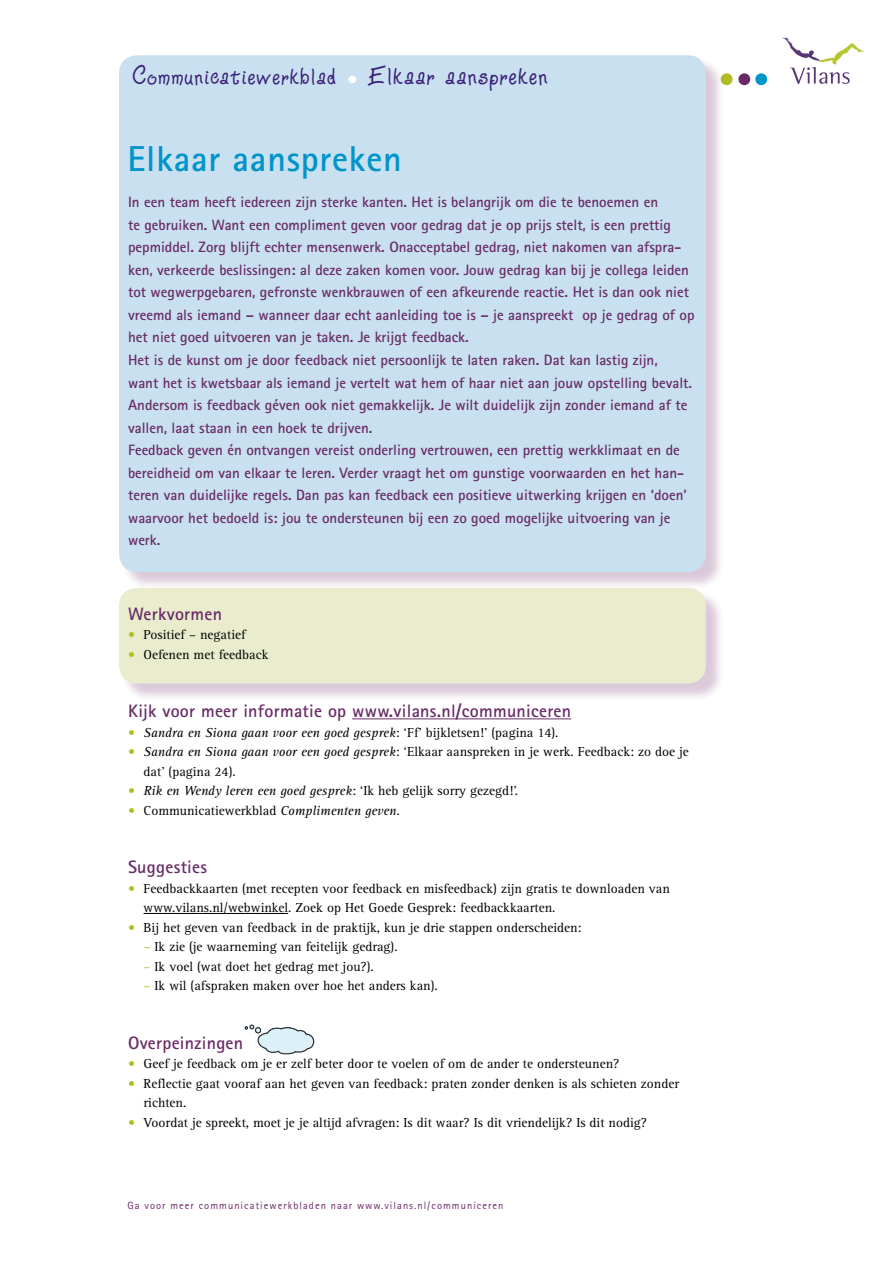
<style>
.page{position:relative;width:893px;height:1263px;background:#fff}
.page>*{position:absolute;margin:0;border:0;box-sizing:border-box;transform-origin:0 0}
.t1{font:700 36px "Rotis Sans Serif";letter-spacing:.02em;color:#0094c9}
.t2{font:28.5px "Ziggy Zoe";letter-spacing:.06em;color:#3b2279}
.t3{font:700 18px "Rotis Sans Serif";letter-spacing:.015em;color:#692c67}
.t4{font:700 15px/22.5px "Rotis Sans Serif";color:#692c67}
.t5{font:13.5px/19.5px "Rotis Serif";color:#000}
.t6{font:italic 13.5px "Rotis Serif";color:#000}
.t7{font:10.5px "Rotis Sans Serif";letter-spacing:.1em;color:#6c2769}
.s1{font-size:30px}
.s2{color:#afbd22}
.s3{font-style:normal;color:#afbd22}
.s4{font-style:normal}
.s5{font-style:italic}
</style>
<div class="page">
<svg style="left:783px;top:38px;width:81px;height:46px"></svg>
<div style="left:721px;top:73px;width:12px;height:12px;background:#afbd22;border-radius:50%"></div>
<div style="left:738px;top:73px;width:12px;height:12px;background:#6c2769;border-radius:50%"></div>
<div style="left:755px;top:73px;width:12px;height:12px;background:#0094c9;border-radius:50%"></div>
<div style="left:121px;top:58px;width:603px;height:533px;background:#6c2769;opacity:.25"></div>
<div style="left:119px;top:55px;width:587px;height:517px;background:#c8e0ef;border-radius:18px"></div>
<div style="left:121px;top:590px;width:603px;height:112px;background:#6c2769;opacity:.25"></div>
<div style="left:119px;top:588px;width:587px;height:96px;background:#e9eccd;border-radius:18px"></div>
<hr style="left:352px;top:718px;width:219px;height:1px;background:#692c67">
<hr style="left:144px;top:913px;width:144px;height:1px;background:#000">
<svg style="left:245px;top:1024px;width:69px;height:30px"></svg>
<h2 class="t2" style="left:133px;top:63px;width:416px">Communicatiewerkblad <sub>•</sub> <span class="s1">Elkaar aanspreken</span></h2>
<h1 class="t1" style="left:128px;top:136px;width:276px">Elkaar aanspreken</h1>
<p class="t4" style="left:128px;top:191px;width:568px">In een team heeft iedereen zijn sterke kanten. Het is belangrijk om die te benoemen en<br>te gebruiken. Want een compliment geven voor gedrag dat je op prijs stelt, is een prettig pepmiddel. Zorg blijft echter mensenwerk. Onacceptabel gedrag, niet nakomen van afspra&shy;ken, verkeerde beslissingen: al deze zaken komen voor. Jouw gedrag kan bij je collega leiden tot wegwerpgebaren, gefronste wenkbrauwen of een afkeurende reactie. Het is dan ook niet vreemd als iemand – wanneer daar echt aanleiding toe is – je aanspreekt op je gedrag of op het niet goed uitvoeren van je taken. Je krijgt feedback.<br>Het is de kunst om je door feedback niet persoonlijk te laten raken. Dat kan lastig zijn,<br>want het is kwetsbaar als iemand je vertelt wat hem of haar niet aan jouw opstelling bevalt.<br>Andersom is feedback géven ook niet gemakkelijk. Je wilt duidelijk zijn zonder iemand af te vallen, laat staan in een hoek te drijven.<br>Feedback geven én ontvangen vereist onderling vertrouwen, een prettig werkklimaat en de bereidheid om van elkaar te leren. Verder vraagt het om gunstige voorwaarden en het han&shy;teren van duidelijke regels. Dan pas kan feedback een positieve uitwerking krijgen en ‘doen’ waarvoor het bedoeld is: jou te ondersteunen bij een zo goed mogelijke uitvoering van je werk.</p>
<p class="t3" style="left:128px;top:602px;width:96px">Werkvormen</p>
<p class="t5" style="left:128px;top:625px;width:119px"><span class="s2">•</span> Positief – negatief</p>
<p class="t5" style="left:128px;top:645px;width:142px"><span class="s2">•</span> Oefenen met feedback</p>
<p class="t3" style="left:128px;top:700px;width:445px">Kijk voor meer informatie op www.vilans.nl/communiceren</p>
<p class="t6" style="left:128px;top:724px;width:432px"><span class="s3">•</span> Sandra en Siona gaan voor een goed gesprek<span class="s4">: ‘Ff’ bijkletsen!’ (pagina 14).</span></p>
<p class="t5" style="left:144px;top:742px;width:547px;text-indent:-16px"><span class="s2">•</span> <span class="s5">Sandra en Siona gaan voor een goed gesprek</span>: ‘Elkaar aanspreken in je werk. Feedback: zo doe je dat’ (pagina 24).</p>
<p class="t6" style="left:128px;top:783px;width:391px"><span class="s3">•</span> Rik en Wendy leren een goed gesprek<span class="s4">: ‘Ik heb gelijk sorry gezegd!’.</span></p>
<p class="t5" style="left:128px;top:801px;width:274px"><span class="s2">•</span> Communicatiewerkblad <span class="s5">Complimenten geven.</span></p>
<p class="t3" style="left:128px;top:856px;width:81px">Suggesties</p>
<p class="t5" style="left:144px;top:879px;width:528px;text-indent:-16px"><span class="s2">•</span> Feedbackkaarten (met recepten voor feedback en misfeedback) zijn gratis te downloaden van www.vilans.nl/webwinkel. Zoek op Het Goede Gesprek: feedbackkaarten.</p>
<p class="t5" style="left:128px;top:918px;width:455px"><span class="s2">•</span> Bij het geven van feedback in de praktijk, kun je drie stappen onderscheiden:</p>
<p class="t5" style="left:144px;top:937px;width:256px"><span class="s2">–</span> Ik zie (je waarneming van feitelijk gedrag).</p>
<p class="t5" style="left:144px;top:957px;width:232px"><span class="s2">–</span> Ik voel (wat doet het gedrag met jou?).</p>
<p class="t5" style="left:144px;top:976px;width:296px"><span class="s2">–</span> Ik wil (afspraken maken over hoe het anders kan).</p>
<p class="t3" style="left:128px;top:1031px;width:117px">Overpeinzingen</p>
<p class="t5" style="left:128px;top:1054px;width:493px"><span class="s2">•</span> Geef je feedback om je er zelf beter door te voelen of om de ander te ondersteunen?</p>
<p class="t5" style="left:144px;top:1074px;width:537px;text-indent:-16px"><span class="s2">•</span> Reflectie gaat vooraf aan het geven van feedback: praten zonder denken is als schieten zonder richten.</p>
<p class="t5" style="left:128px;top:1113px;width:521px"><span class="s2">•</span> Voordat je spreekt, moet je je altijd afvragen: Is dit waar? Is dit vriendelijk? Is dit nodig?</p>
<p class="t7" style="left:128px;top:1199px;width:377px">Ga voor meer communicatiewerkbladen naar www.vilans.nl/communiceren</p>
</div>
